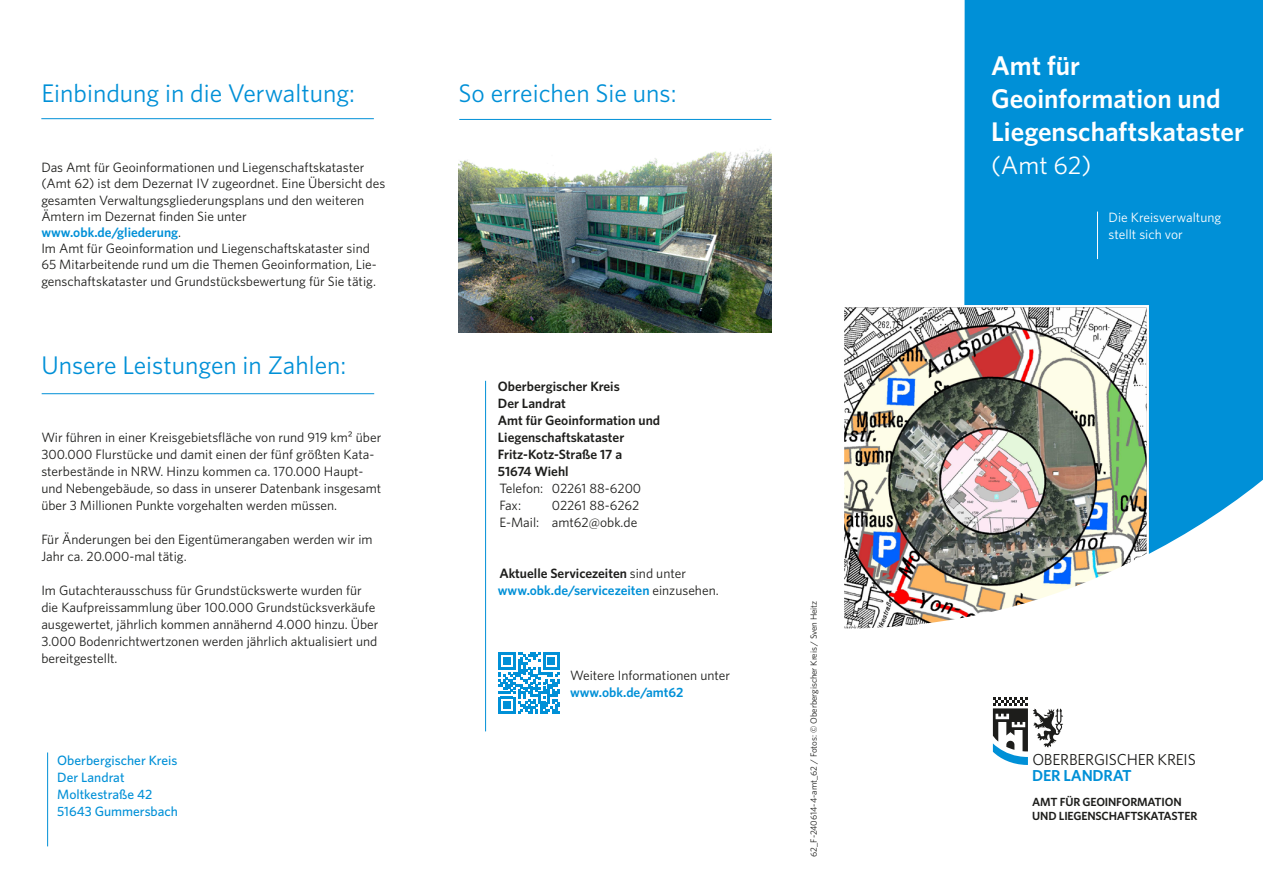
<style>
.page{position:relative;width:1263px;height:893px;background:#fff}
.page>*{position:absolute;margin:0;border:0;box-sizing:border-box;transform-origin:0 0}
.t1{font:600 27px/33px "Whitney";color:#fff}
.t2{font:25.5px "Whitney";color:#0090d7}
.t3{font:25.5px "Whitney";color:#fff}
.t4{font:15.9px "Whitney";letter-spacing:-.015em;color:#1d1d1b}
.t5{font:600 15.9px "Whitney";letter-spacing:-.015em;color:#0090d7}
.t6{font:13.5px/17px "Whitney";color:#1d1d1b}
.t7{font:600 13.5px/17px "Whitney";color:#1d1d1b}
.t8{font:600 13.5px/17px "Whitney";color:#0090d7}
.t9{font:500 13.5px/17px "Whitney";color:#0090d7}
.t10{font:13.5px/16.2px "Whitney";color:#fff}
.t11{font:600 11.85px/14.1px "Whitney";letter-spacing:-.015em;color:#1d1d1b}
.t12{font:9px "Whitney";letter-spacing:-.015em;color:#1d1d1b}
.s1{font-weight:600;color:#0090d7}
.s2{color:#1d1d1b}
.s3{font-weight:400;color:#1d1d1b}
</style>
<div class="page">
<hr style="left:41px;top:118px;width:333px;height:1px;background:#0090d7">
<hr style="left:459px;top:119px;width:312px;height:1px;background:#0090d7">
<hr style="left:485px;top:381px;width:1px;height:350px;background:#0090d7">
<hr style="left:47px;top:752px;width:1px;height:94px;background:#0090d7">
<hr style="left:42px;top:393px;width:332px;height:1px;background:#0090d7">
<svg style="left:993px;top:698px;width:70px;height:67px"></svg>
<div style="left:964px;top:0;width:299px;height:554px;background:#0090d7"></div>
<hr style="left:1097px;top:212px;width:1px;height:47px;background:#fff">
<img style="left:844px;top:304px;width:306px;height:325px">
<img style="left:458px;top:148px;width:313px;height:184px">
<svg style="left:498px;top:652px;width:62px;height:62px"></svg>
<h2 class="t2" style="left:41px;top:76px;width:315px">Einbindung in die Verwaltung:</h2>
<h2 class="t2" style="left:458px;top:76px;width:219px">So erreichen Sie uns:</h2>
<p class="t6" style="left:41px;top:159px;width:345px;line-height:16.2px">Das Amt für Geoinformationen und Liegenschaftskataster (Amt 62) ist dem Dezernat IV zugeordnet. Eine Übersicht des gesamten Verwaltungsgliederungsplans und den weiteren Ämtern im Dezernat finden Sie unter <span class="s1">www.obk.de/gliederung</span>.<br>Im Amt für Geoinformation und Liegenschaftskataster sind 65 Mitarbeitende rund um die Themen Geoinformation, Lie&shy;genschaftskataster und Grundstücksbewertung für Sie tätig.</p>
<h2 class="t2" style="left:41px;top:348px;width:307px">Unsere Leistungen in Zahlen:</h2>
<p class="t6" style="left:41px;top:429px;width:341px">Wir führen in einer Kreisgebietsfläche von rund 919 km² über 300.000 Flurstücke und damit einen der fünf größten Kata&shy;sterbestände in NRW. Hinzu kommen ca. 170.000 Haupt&shy;und Nebengebäude, so dass in unserer Datenbank insgesamt über 3 Millionen Punkte vorgehalten werden müssen.</p>
<p class="t6" style="left:41px;top:531px;width:333px">Für Änderungen bei den Eigentümerangaben werden wir im<br>Jahr ca. 20.000-mal tätig.</p>
<p class="t6" style="left:41px;top:582px;width:339px">Im Gutachterausschuss für Grundstückswerte wurden für die Kaufpreissammlung über 100.000 Grundstücksverkäufe ausgewertet, jährlich kommen annähernd 4.000 hinzu. Über 3.000 Bodenrichtwertzonen werden jährlich aktualisiert und bereitgestellt.</p>
<p class="t9" style="left:57px;top:752px;width:122px">Oberbergischer Kreis<br>Der Landrat<br>Moltkestraße 42<br>51643 Gummersbach</p>
<p class="t7" style="left:498px;top:378px;width:164px">Oberbergischer Kreis<br>Der Landrat<br>Amt für Geoinformation und<br>Liegenschaftskataster<br>Fritz-Kotz-Straße 17 a<br>51674 Wiehl</p>
<p class="t6" style="left:499px;top:480px;width:143px">Telefon: 02261 88-6200<br>Fax:</p>
<p class="t6" style="left:499px;top:497px;width:142px;text-align:right">02261 88-6262<br>E-Mail: amt62@obk.de</p>
<p class="t8" style="left:498px;top:565px;width:222px"><span class="s2">Aktuelle Servicezeiten</span> <span class="s3">sind unter </span>www.obk.de/servicezeiten <span class="s3">einzusehen.</span></p>
<p class="t6" style="left:570px;top:667px;width:162px">Weitere Informationen unter</p>
<p class="t8" style="left:570px;top:684px;width:115px">www.obk.de/amt62</p>
<p class="t12" style="left:808px;top:857px;width:258px;rotate:-90deg">62_F-240614-4-amt_62 / Fotos: © Oberbergischer Kreis / Sven Heitz</p>
<h1 class="t1" style="left:991px;top:48px;width:254px">Amt für<br>Geoinformation und<br>Liegenschaftskataster</h1>
<h2 class="t3" style="left:991px;top:148px;width:102px">(Amt 62)</h2>
<p class="t10" style="left:1108px;top:209px;width:114px">Die Kreisverwaltung stellt sich vor</p>
<p class="t4" style="left:1032px;top:750px;width:165px">OBERBERGISCHER KREIS</p>
<p class="t5" style="left:1032px;top:766px;width:101px">DER LANDRAT</p>
<p class="t11" style="left:1032px;top:795px;width:167px">AMT FÜR GEOINFORMATION<br>UND LIEGENSCHAFTSKATASTER</p>
</div>
